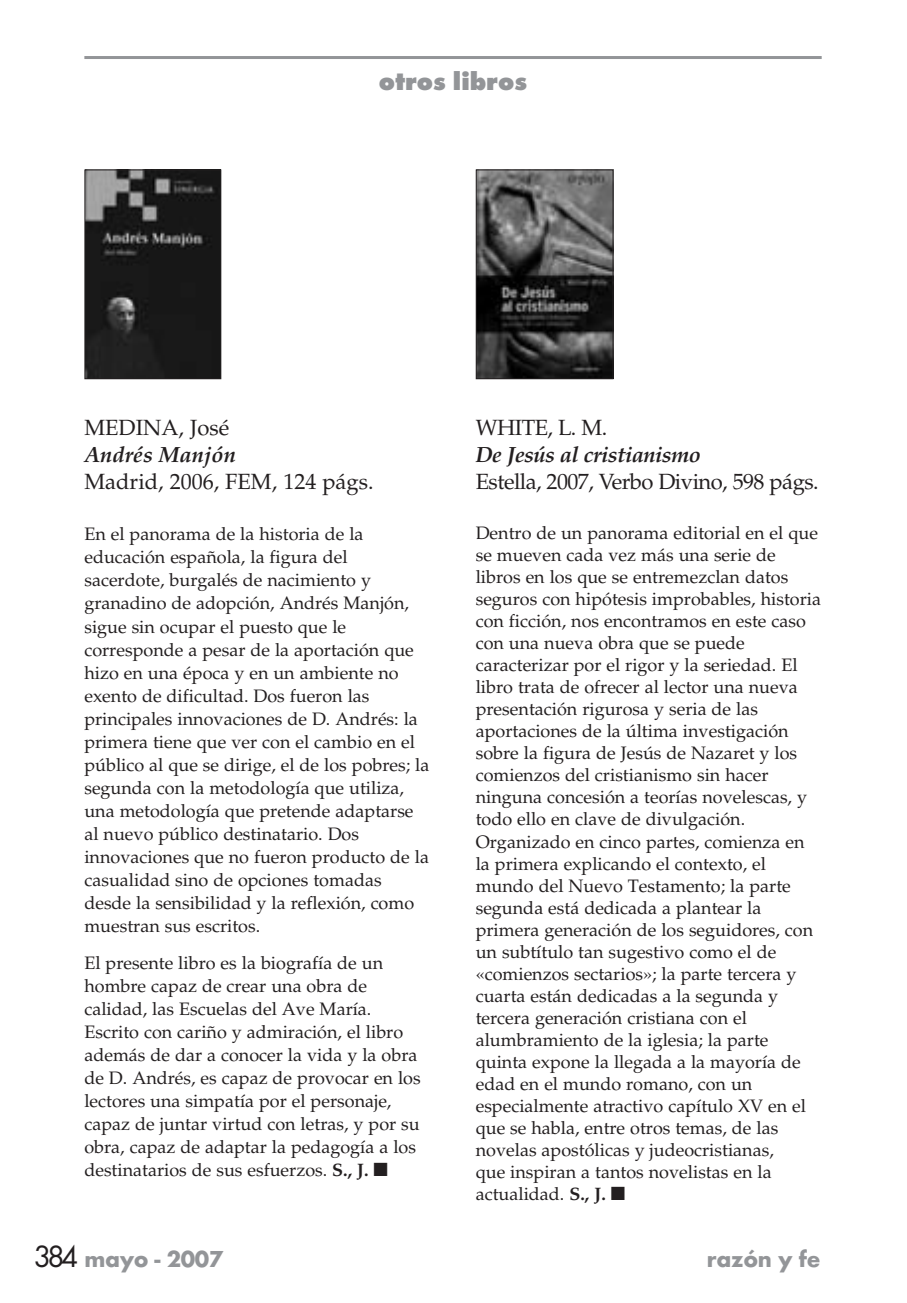
<style>
.page{position:relative;width:907px;height:1303px;background:#fff}
.page>*{position:absolute;margin:0;border:0;box-sizing:border-box;transform-origin:0 0}
.t1{font:800 26px "Futura T";color:#939598}
.t2{font:700 24px "Futura T";letter-spacing:-.01em;color:#939598}
.t3{font:22px "Palatino";letter-spacing:-.025em;color:#231f20}
.t4{font:22px "Palatino";color:#231f20}
.t5{font:italic 700 22px "Palatino";letter-spacing:-.025em;color:#231f20}
.t6{font:italic 700 22px "Palatino";color:#231f20}
.t7{font:18px/22px "Palatino";color:#231f20}
.s1{font-weight:700}
.s2{font-weight:400;font-size:32px;color:#231f20}
</style>
<div class="page">
<svg style="left:84px;top:56px;width:738px;height:324px"></svg>
<h1 class="t1" style="left:379px;top:71px;width:150px">otros libros</h1>
<p class="t4" style="left:84px;top:419px;width:146px">MEDINA, José</p>
<p class="t6" style="left:84px;top:446px;width:153px">Andrés Manjón</p>
<p class="t4" style="left:84px;top:473px;width:291px">Madrid, 2006, FEM, 124 págs.</p>
<p class="t7" style="left:84px;top:525px;width:347px;line-height:23px">En el panorama de la historia de la educación española, la figura del sacerdote, burgalés de nacimiento y granadino de adopción, Andrés Manjón, sigue sin ocupar el puesto que le corresponde a pesar de la aportación que hizo en una época y en un ambiente no exento de dificultad. Dos fueron las principales innovaciones de D. Andrés: la primera tiene que ver con el cambio en el público al que se dirige, el de los pobres; la segunda con la metodología que utiliza, una metodología que pretende adaptarse al nuevo público destinatario. Dos innovaciones que no fueron producto de la casualidad sino de opciones tomadas desde la sensibilidad y la reflexión, como muestran sus escritos.</p>
<p class="t7" style="left:84px;top:953px;width:338px;line-height:23px">El presente libro es la biografía de un hombre capaz de crear una obra de calidad, las Escuelas del Ave María.<br>Escrito con cariño y admiración, el libro además de dar a conocer la vida y la obra de D. Andrés, es capaz de provocar en los lectores una simpatía por el personaje, capaz de juntar virtud con letras, y por su obra, capaz de adaptar la pedagogía a los destinatarios de sus esfuerzos. <span class="s1">S., J.</span> ■</p>
<p class="t3" style="left:476px;top:419px;width:133px">WHITE, L. M.</p>
<p class="t5" style="left:476px;top:446px;width:227px">De Jesús al cristianismo</p>
<p class="t3" style="left:476px;top:473px;width:344px">Estella, 2007, Verbo Divino, 598 págs.</p>
<p class="t7" style="left:476px;top:524px;width:347px">Dentro de un panorama editorial en el que se mueven cada vez más una serie de libros en los que se entremezclan datos seguros con hipótesis improbables, historia con ficción, nos encontramos en este caso con una nueva obra que se puede caracterizar por el rigor y la seriedad. El libro trata de ofrecer al lector una nueva presentación rigurosa y seria de las aportaciones de la última investigación sobre la figura de Jesús de Nazaret y los comienzos del cristianismo sin hacer ninguna concesión a teorías novelescas, y todo ello en clave de divulgación.<br>Organizado en cinco partes, comienza en la primera explicando el contexto, el mundo del Nuevo Testamento; la parte segunda está dedicada a plantear la primera generación de los seguidores, con un subtítulo tan sugestivo como el de «comienzos sectarios»; la parte tercera y cuarta están dedicadas a la segunda y tercera generación cristiana con el alumbramiento de la iglesia; la parte quinta expone la llegada a la mayoría de edad en el mundo romano, con un especialmente atractivo capítulo XV en el que se habla, entre otros temas, de las novelas apostólicas y judeocristianas,<br>que inspiran a tantos novelistas en la actualidad. <span class="s1">S., J.</span> ■</p>
<h2 class="t2" style="left:33px;top:1249px;width:191px"><span class="s2">384</span> mayo - 2007</h2>
<h2 class="t2" style="left:707px;top:1249px;width:115px">razón y fe</h2>
</div>
